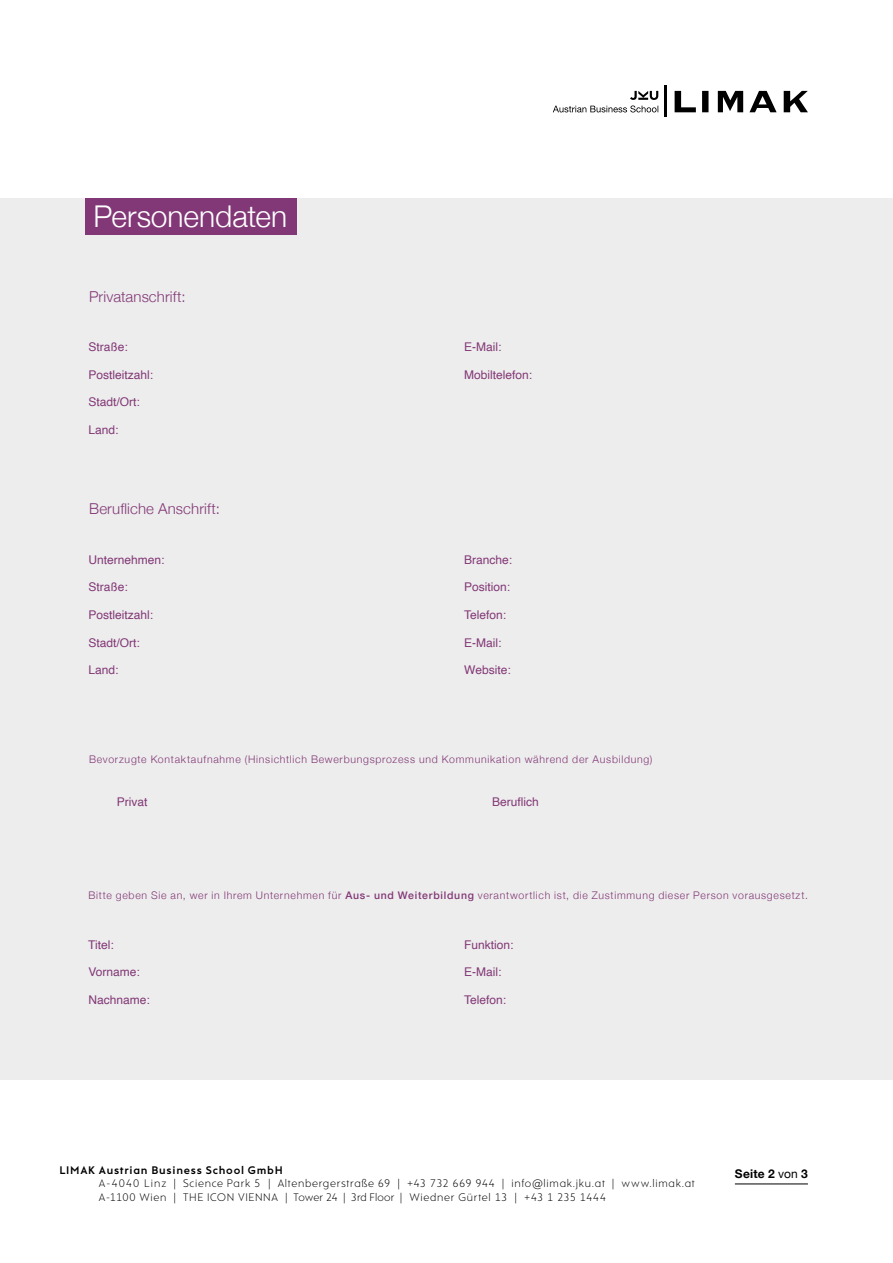
<style>
.page{position:relative;width:893px;height:1263px;background:#fff}
.page>*{position:absolute;margin:0;border:0;box-sizing:border-box;transform-origin:0 0}
.t1{font:300 30px "Helvetica Neue";letter-spacing:-.005em;color:#fff}
.t2{font:300 15px "Helvetica Neue";letter-spacing:.01em;color:#823876}
.t3{font:12px "Helvetica";color:#823876}
.t4{font:700 12px "Helvetica Neue";letter-spacing:.02em;color:#000}
.t5{font:11.25px/13.5px "Rams Lt";letter-spacing:.06em;color:#000}
.t6{font:700 11.25px "Rams";letter-spacing:.065em;color:#000}
.t7{font:300 10.5px "Helvetica Neue";letter-spacing:.07em;color:#823876}
.s1{font-weight:500}
.s2{font-weight:400}
</style>
<div class="page">
<div style="left:0;top:198px;width:893px;height:882px;background:#ededed"></div>
<svg style="left:675px;top:91px;width:133px;height:21px"></svg>
<hr style="left:664px;top:85px;width:3px;height:32px;background:#000">
<svg style="left:553px;top:91px;width:105px;height:21px"></svg>
<hr style="left:735px;top:1183px;width:73px;height:1px;background:#000">
<div style="left:85px;top:198px;width:211px;height:37px;background:#823876"></div>
<h1 class="t1" style="left:93px;top:193px;width:195px">Personendaten</h1>
<h2 class="t2" style="left:89px;top:284px;width:98px">Privatanschrift:</h2>
<p class="t3" style="left:88px;top:338px;width:41px">Straße:</p>
<p class="t3" style="left:88px;top:365px;width:66px">Postleitzahl:</p>
<p class="t3" style="left:88px;top:393px;width:53px">Stadt/Ort:</p>
<p class="t3" style="left:88px;top:421px;width:32px">Land:</p>
<h2 class="t2" style="left:89px;top:497px;width:132px">Berufliche Anschrift:</h2>
<p class="t3" style="left:88px;top:550px;width:78px">Unternehmen:</p>
<p class="t3" style="left:88px;top:578px;width:41px">Straße:</p>
<p class="t3" style="left:88px;top:606px;width:66px">Postleitzahl:</p>
<p class="t3" style="left:88px;top:633px;width:53px">Stadt/Ort:</p>
<p class="t3" style="left:88px;top:661px;width:32px">Land:</p>
<p class="t3" style="left:464px;top:338px;width:39px">E-Mail:</p>
<p class="t3" style="left:464px;top:365px;width:70px">Mobiltelefon:</p>
<p class="t3" style="left:464px;top:550px;width:50px">Branche:</p>
<p class="t3" style="left:464px;top:578px;width:48px">Position:</p>
<p class="t3" style="left:464px;top:606px;width:44px">Telefon:</p>
<p class="t3" style="left:464px;top:633px;width:39px">E-Mail:</p>
<p class="t3" style="left:464px;top:661px;width:48px">Website:</p>
<p class="t7" style="left:89px;top:751px;width:565px">Bevorzugte Kontaktaufnahme (Hinsichtlich Bewerbungsprozess und Kommunikation während der Ausbildung)</p>
<p class="t3" style="left:117px;top:793px;width:32px">Privat</p>
<p class="t3" style="left:492px;top:793px;width:48px">Beruflich</p>
<p class="t7" style="left:88px;top:886px;width:721px">Bitte geben Sie an, wer in Ihrem Unternehmen für <span class="s1">Aus- und Weiterbildung</span> verantwortlich ist, die Zustimmung dieser Person vorausgesetzt.</p>
<p class="t3" style="left:88px;top:935px;width:27px">Titel:</p>
<p class="t3" style="left:464px;top:935px;width:51px">Funktion:</p>
<p class="t3" style="left:88px;top:963px;width:53px">Vorname:</p>
<p class="t3" style="left:464px;top:963px;width:39px">E-Mail:</p>
<p class="t3" style="left:88px;top:990px;width:63px">Nachname:</p>
<p class="t3" style="left:464px;top:990px;width:44px">Telefon:</p>
<p class="t6" style="left:60px;top:1163px;width:225px">LIMAK Austrian Business School GmbH</p>
<p class="t5" style="left:99px;top:1176px;width:597px">A-4040 Linz | Science Park 5 | Altenbergerstraße 69 | +43 732 669 944 | info@limak.jku.at | www.limak.at<br>A-1100 Wien | THE ICON VIENNA | Tower 24 | 3rd Floor | Wiedner Gürtel 13 | +43 1 235 1444</p>
<p class="t4" style="left:735px;top:1164px;width:75px">Seite 2 <span class="s2">von</span> 3</p>
</div>
